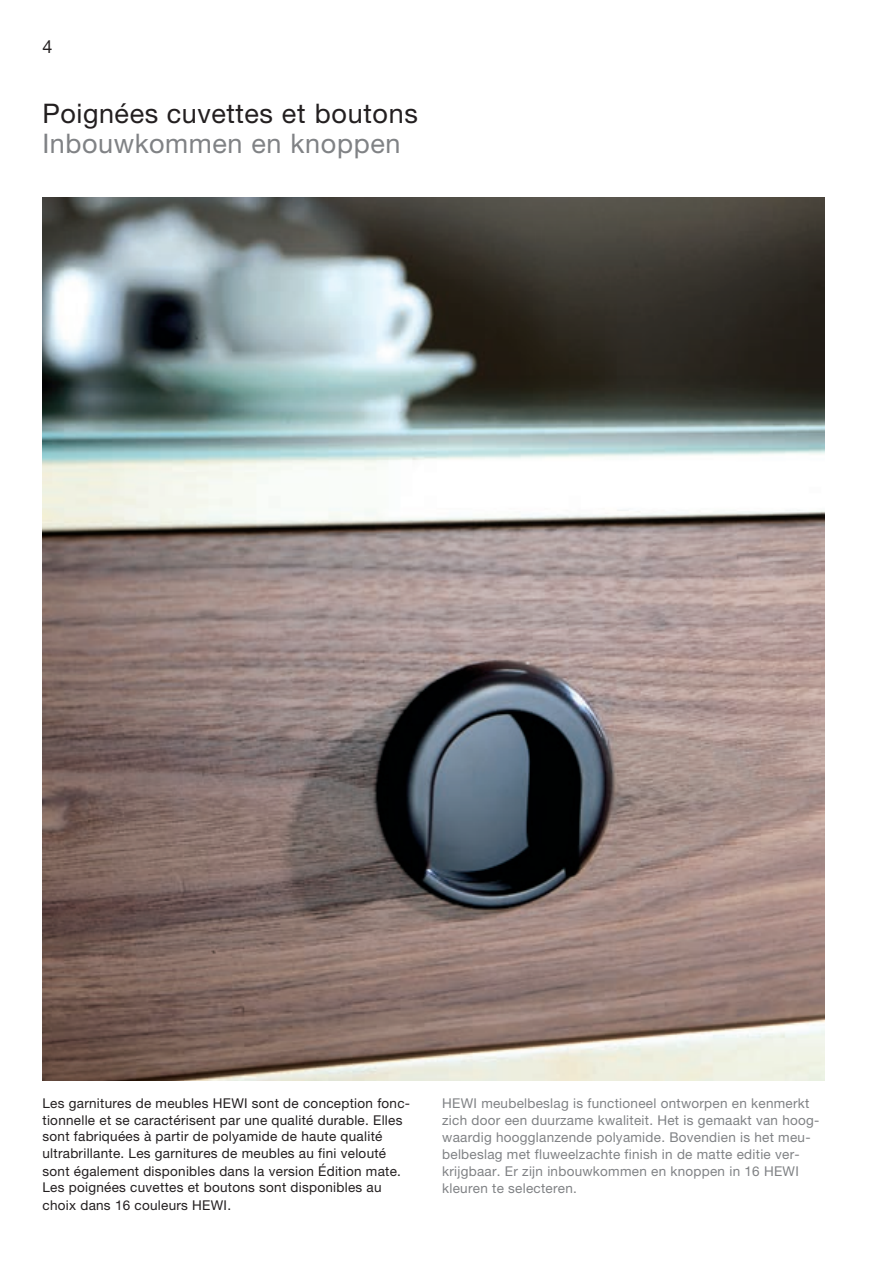
<style>
.page{position:relative;width:893px;height:1263px;background:#fff}
.page>*{position:absolute;margin:0;border:0;box-sizing:border-box;transform-origin:0 0}
.t1{font:27px "Helvetica Neue LT Pro";letter-spacing:.02em;color:#231f20}
.t2{font:27px "Helvetica Neue LT Pro";letter-spacing:.02em;color:#808285}
.t3{font:18px "Helvetica Neue LT Pro";color:#231f20}
.t4{font:13.5px/17px "Helvetica Neue LT Pro";letter-spacing:.02em;color:#231f20}
.t5{font:13.5px/17px "Helvetica Neue LT Pro";letter-spacing:.02em;color:#808285}
</style>
<div class="page">
<img style="left:43px;top:198px;width:782px;height:882px">
<h2 class="t3" style="left:43px;top:36px;width:12px">4</h2>
<h1 class="t1" style="left:42px;top:97px;width:377px">Poignées cuvettes et boutons</h1>
<h1 class="t2" style="left:42px;top:127px;width:360px">Inbouwkommen en knoppen</h1>
<p class="t4" style="left:43px;top:1094px;width:369px">Les garnitures de meubles HEWI sont de conception fonc&shy;tionnelle et se caractérisent par une qualité durable. Elles sont fabriquées à partir de polyamide de haute qualité ultrabrillante. Les garnitures de meubles au fini velouté sont également disponibles dans la version Édition mate.</p>
<p class="t4" style="left:43px;top:1178px;width:341px;line-height:17.9px">Les poignées cuvettes et boutons sont disponibles au choix dans 16 couleurs HEWI.</p>
<p class="t5" style="left:442px;top:1094px;width:379px">HEWI meubelbeslag is functioneel ontworpen en kenmerkt zich door een duurzame kwaliteit. Het is gemaakt van hoog&shy;waardig hoogglanzende polyamide. Bovendien is het meu&shy;belbeslag met fluweelzachte finish in de matte editie ver&shy;krijgbaar. Er zijn inbouwkommen en knoppen in 16 HEWI kleuren te selecteren.</p>
</div>
